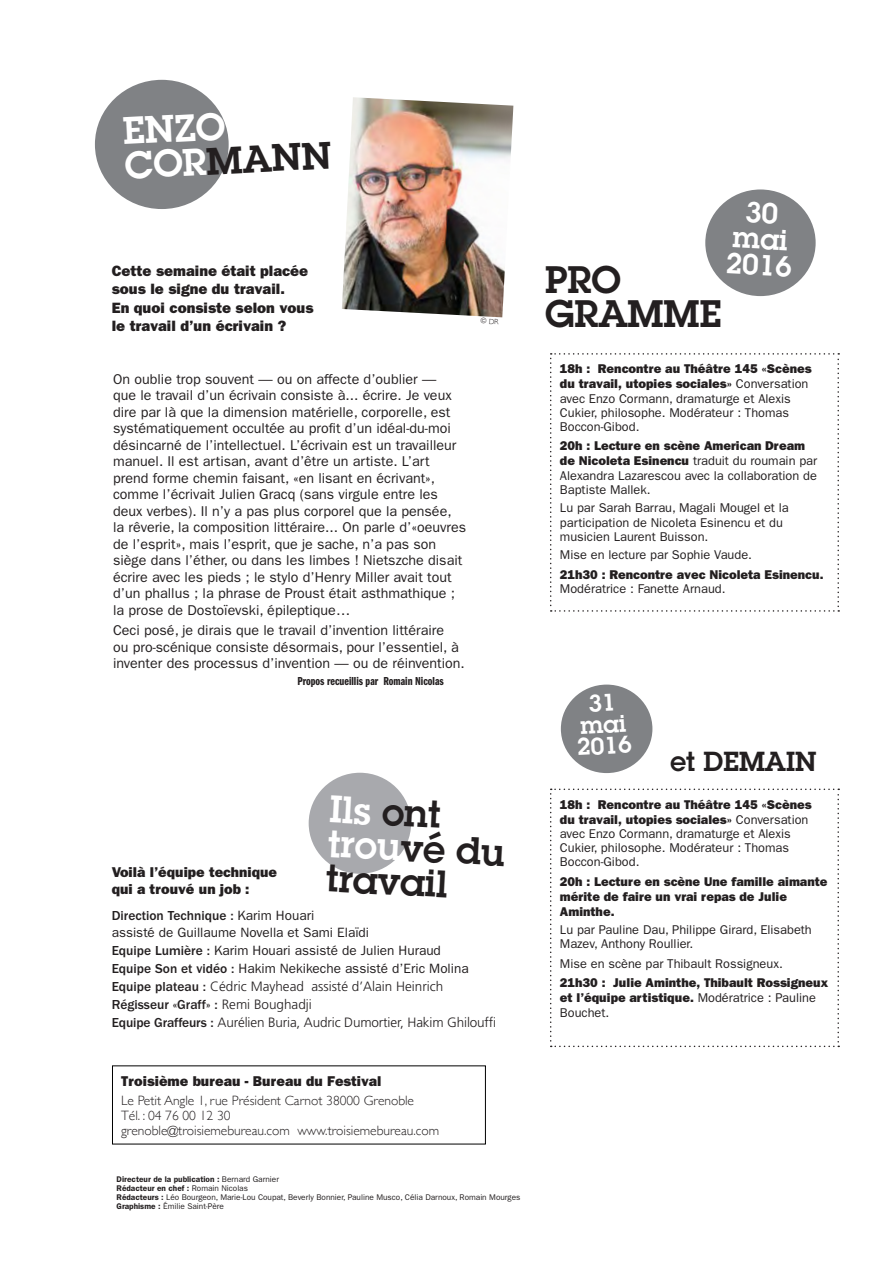
<style>
.page{position:relative;width:893px;height:1263px;background:#fff}
.page>*{position:absolute;margin:0;border:0;box-sizing:border-box;transform-origin:0 0}
.t1{font:600 37.5px/34.5px "Lubalin Graph";color:#231f20}
.t2{font:600 37.5px "Lubalin Graph";color:#fff}
.t3{font:600 28.5px "Lubalin Graph";color:#fff}
.t4{font:600 27px "Lubalin Graph";color:#231f20}
.t5{font:600 23.55px "Lubalin Graph";color:#fff}
.t6{font:800 15px/18.3px "Franklin Gothic";color:#231f20}
.t7{font:14.25px/16.5px "Franklin Gothic";color:#231f20}
.t8{font:800 14.25px/16.5px "Franklin Gothic";color:#231f20}
.t9{font:13.5px/16.5px "Franklin Gothic";color:#231f20}
.t10{font:300 13.5px "Gill Sans";color:#231f20}
.t11{font:300 13.5px "Frutiger";letter-spacing:-.01em;color:#231f20}
.t12{font:500 13.5px "Franklin Gothic";color:#231f20}
.t13{font:12.75px/14.4px "Franklin Gothic";color:#231f20}
.t14{font:800 12.75px/15px "Franklin Gothic";color:#231f20}
.t15{font:12px "Franklin Gothic Demi Cmpr";color:#231f20}
.t16{font:8.25px "Franklin Gothic";color:#231f20}
.t17{font:600 8.25px "Franklin Gothic";color:#231f20}
.s1{color:#fff}
.s2{color:#231f20}
.s3{font-weight:500}
.s4{font-family:"Franklin Gothic";font-weight:500}
.s5{font-family:"Frutiger";font-weight:300}
.s6{font-weight:400}
.s7{font-weight:600}
.s8{font-weight:800}
</style>
<div class="page">
<div style="left:309px;top:773px;width:102px;height:101px;background:#a8a9ad;border-radius:50%"></div>
<div style="left:95px;top:80px;width:134px;height:129px;background:#808285;border-radius:50%"></div>
<div style="left:705px;top:189px;width:111px;height:107px;background:#808285;border-radius:50%"></div>
<div style="left:561px;top:685px;width:91px;height:88px;background:#808285;border-radius:50%"></div>
<img style="left:342px;top:97px;width:171px;height:220px">
<svg style="left:550px;top:353px;width:289px;height:259px"></svg>
<svg style="left:550px;top:788px;width:289px;height:259px"></svg>
<p class="t2" style="left:122px;top:106px;width:103px;rotate:-3deg">ENZO</p>
<p class="t1" style="left:124px;top:148px;width:208px;rotate:-3deg"><span class="s1">COR</span>MANN</p>
<p class="t3" style="left:727px;top:244px;width:68px;rotate:3deg">2016</p>
<p class="t6" style="left:112px;top:261px;width:203px">Cette semaine était placée sous le signe du travail.<br>En quoi consiste selon vous le travail d’un écrivain ?</p>
<p class="t1" style="left:545px;top:261px;width:77px">PRO</p>
<p class="t1" style="left:545px;top:296px;width:178px">GRAMME</p>
<p class="t7" style="left:113px;top:370px;width:354px">On oublie trop souvent — ou on affecte d’oublier —<br>que le travail d’un écrivain consiste à... écrire. Je veux dire par là que la dimension matérielle, corporelle, est systématiquement occultée au profit d’un idéal-du-moi désincarné de l’intellectuel. L’écrivain est un travailleur manuel. Il est artisan, avant d’être un artiste. L’art prend forme chemin faisant, «en lisant en écrivant», comme l’écrivait Julien Gracq (sans virgule entre les deux verbes). Il n’y a pas plus corporel que la pensée, la rêverie, la composition littéraire... On parle d’«oeuvres de l’esprit», mais l’esprit, que je sache, n’a pas son siège dans l’éther, ou dans les limbes ! Nietszche disait écrire avec les pieds ; le stylo d’Henry Miller avait tout d’un phallus ; la phrase de Proust était asthmathique ; la prose de Dostoïevski, épileptique…</p>
<p class="t7" style="left:113px;top:622px;width:353px">Ceci posé, je dirais que le travail d’invention littéraire<br>ou pro-scénique consiste désormais, pour l’essentiel, à inventer des processus d’invention — ou de réinvention.</p>
<p class="t15" style="left:297px;top:674px;width:148px">Propos recueillis par Romain Nicolas</p>
<p class="t2" style="left:331px;top:784px;width:112px;rotate:3deg">Ils <span class="s2">ont</span></p>
<p class="t1" style="left:329px;top:826px;width:179px;rotate:3deg"><span class="s1">trou</span>vé du travail</p>
<p class="t8" style="left:112px;top:864px;width:167px">Voilà l’équipe technique qui a trouvé un job :</p>
<p class="t9" style="left:112px;top:907px;width:259px"><span class="s3">Direction Technique :</span> Karim Houari<br>assisté de Guillaume Novella et Sami Elaïdi</p>
<p class="t9" style="left:112px;top:941px;width:331px"><span class="s3">Equipe Lumière :</span> Karim Houari assisté de Julien Huraud</p>
<p class="t9" style="left:112px;top:959px;width:358px"><span class="s3">Equipe Son et vidéo :</span> Hakim Nekikeche assisté d’Eric Molina</p>
<p class="t11" style="left:112px;top:978px;width:333px"><span class="s4">Equipe plateau :</span> Cédric Mayhead assisté d’Alain Heinrich</p>
<p class="t12" style="left:112px;top:997px;width:202px">Régisseur «Graff» : <span class="s5">Remi Boughadji</span></p>
<p class="t11" style="left:112px;top:1014px;width:386px"><span class="s4">Equipe Graffeurs :</span> Aurélien Buria, Audric Dumortier, Hakim Ghilouffi</p>
<p class="t8" style="left:121px;top:1072px;width:262px">Troisième bureau - Bureau du Festival</p>
<p class="t10" style="left:121px;top:1090px;width:294px">Le Petit Angle 1, rue Président Carnot 38000 Grenoble</p>
<p class="t10" style="left:121px;top:1105px;width:111px">Tél. : 04 76 00 12 30</p>
<p class="t10" style="left:121px;top:1120px;width:320px">grenoble@troisiemebureau.com www.troisiemebureau.com</p>
<p class="t17" style="left:117px;top:1174px;width:164px">Directeur de la publication : <span class="s6">Bernard Garnier</span></p>
<p class="t17" style="left:117px;top:1183px;width:133px">Rédacteur en chef : <span class="s6">Romain Nicolas</span></p>
<p class="t16" style="left:117px;top:1192px;width:405px"><span class="s7">Rédacteurs :</span> Léo Bourgeon, Marie-Lou Coupat, Beverly Bonnier, Pauline Musco, Célia Darnoux, Romain Mourges</p>
<p class="t16" style="left:117px;top:1201px;width:109px"><span class="s7">Graphisme :</span> Émilie Saint-Père</p>
<p class="t13" style="left:560px;top:361px;width:253px"><span class="s8">18h : Rencontre au Théâtre 145 «Scènes du travail, utopies sociales»</span> Conversation avec Enzo Cormann, dramaturge et Alexis Cukier, philosophe. Modérateur : Thomas Boccon-Gibod.</p>
<p class="t13" style="left:560px;top:438px;width:259px"><span class="s8">20h : Lecture en scène American Dream de Nicoleta Esinencu</span> traduit du roumain par Alexandra Lazarescou avec la collaboration de Baptiste Mallek.</p>
<p class="t13" style="left:560px;top:501px;width:230px">Lu par Sarah Barrau, Magali Mougel et la participation de Nicoleta Esinencu et du musicien Laurent Buisson.</p>
<p class="t13" style="left:560px;top:547px;width:194px">Mise en lecture par Sophie Vaude.</p>
<p class="t14" style="left:560px;top:567px;width:265px;line-height:14.2px">21h30 : Rencontre avec Nicoleta Esinencu.<br><span class="s6">Modératrice : Fanette Arnaud.</span></p>
<p class="t5" style="left:576px;top:731px;width:56px;rotate:-3deg">2016</p>
<p class="t4" style="left:670px;top:743px;width:148px">et DEMAIN</p>
<p class="t13" style="left:560px;top:797px;width:253px"><span class="s8">18h : Rencontre au Théâtre 145 «Scènes du travail, utopies sociales»</span> Conversation avec Enzo Cormann, dramaturge et Alexis Cukier, philosophe. Modérateur : Thomas Boccon-Gibod.</p>
<p class="t14" style="left:560px;top:873px;width:269px">20h : Lecture en scène Une famille aimante mérite de faire un vrai repas de Julie<br>Aminthe.</p>
<p class="t13" style="left:560px;top:922px;width:253px">Lu par Pauline Dau, Philippe Girard, Elisabeth<br>Mazev, Anthony Roullier.</p>
<p class="t13" style="left:560px;top:956px;width:224px">Mise en scène par Thibault Rossigneux.</p>
<p class="t14" style="left:560px;top:975px;width:270px">21h30 : Julie Aminthe, Thibault Rossigneux et l’équipe artistique. <span class="s6">Modératrice : Pauline<br>Bouchet.</span></p>
</div>
